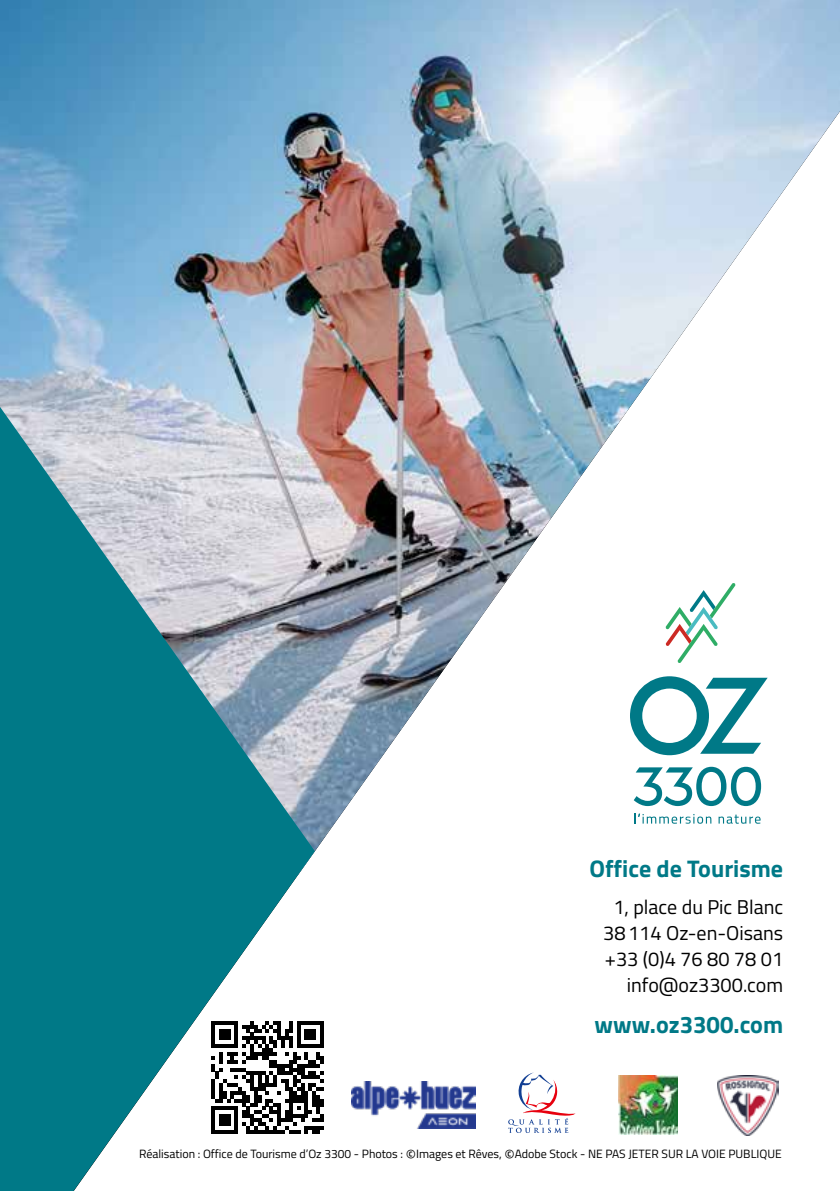
<style>
.page{position:relative;width:840px;height:1191px;background:#fff}
.page>*{position:absolute;margin:0;border:0;box-sizing:border-box;transform-origin:0 0}
.t1{font:700 24px "Titillium Web";color:#007987}
.t2{font:20px/26px "Titillium Web";color:#000;text-align:right}
.t3{font:12px "Titillium Web";color:#000}
.s1{font-size:16px}
</style>
<div class="page">
<img style="left:0;top:0;width:839px;height:851px">
<svg style="left:0;top:407px;width:315px;height:784px;background:#599fab"></svg>
<img style="left:618px;top:1075px;width:59px;height:59px">
<svg style="left:508px;top:1072px;width:67px;height:61px"></svg>
<svg style="left:211px;top:1020px;width:113px;height:113px"></svg>
<img style="left:717px;top:1075px;width:61px;height:60px">
<img style="left:351px;top:1081px;width:124px;height:47px">
<h1 class="t1" style="left:589px;top:850px;width:195px">Office de Tourisme</h1>
<h2 class="t2" style="left:603px;top:893px;width:181px">1, place du Pic Blanc<br>38114 Oz-en-Oisans +33 (0)4 76 80 78 01 info@oz3300.com</h2>
<h1 class="t1" style="left:594px;top:1006px;width:190px">www.oz3300.com</h1>
<p class="t3" style="left:139px;top:1145px;width:643px">Réalisation : Office de Tourisme d’Oz 3300 - Photos : <span class="s1">©</span>Images et Rêves, <span class="s1">©</span>Adobe Stock - NE PAS JETER SUR LA VOIE PUBLIQUE</p>
</div>
